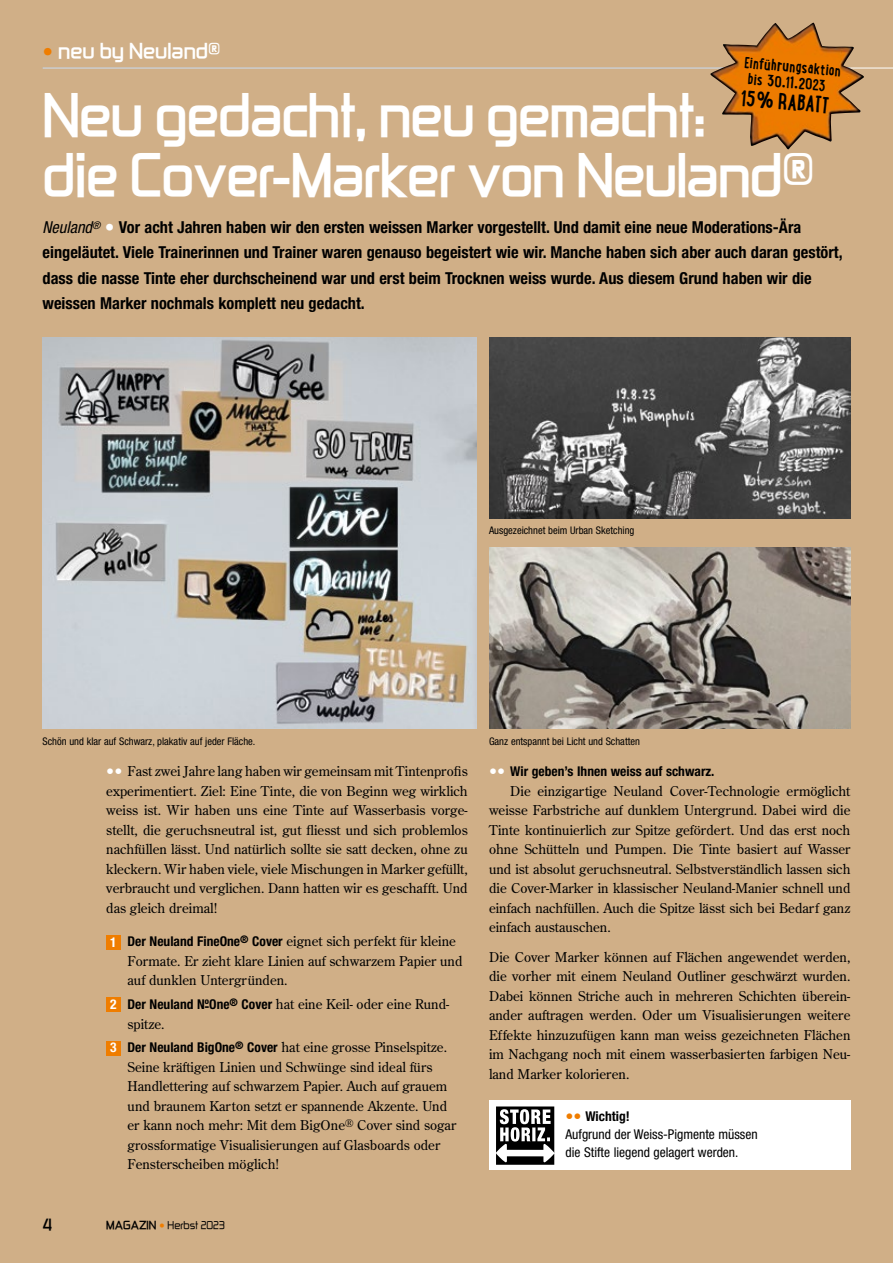
<style>
.page{position:relative;width:893px;height:1263px;background:#d0af87}
.page>*{position:absolute;margin:0;border:0;box-sizing:border-box;transform-origin:0 0}
.t1{font:700 49.8px/59.7px "Neulandhead";letter-spacing:-.02em;color:#fff}
.t2{font:700 24.3px "Lunch Box";color:#000}
.t3{font:700 18px "Neulandhead";color:#fff}
.t4{font:700 17.55px/16.2px "Lunch Box";color:#000}
.t5{font:700 condensed 16.5px/25.5px "Helvetica Neue LT Std";color:#000}
.t6{font:13.5px/19.5px "Century Old Style Std";color:#000;text-align:justify}
.t7{font:condensed 13.5px/18px "Helvetica Neue LT Std";color:#000}
.t8{font:700 condensed 13.5px "Helvetica Neue LT Std";color:#000}
.t9{font:700 condensed 13.5px "Helvetica Neue LT Std";color:#fff}
.t10{font:700 13.5px "Neulandhead";color:#000}
.t11{font:condensed 10.5px "Helvetica Neue LT Std";color:#000}
.t12{font:9.75px "Neulandtext";color:#000}
.s1{font-weight:400;font-style:italic}
.s2{font-family:"Helvetica Neue LT Std";font-weight:700;font-stretch:condensed}
.s3{font-family:"Neulandhead";font-weight:700}
</style>
<div class="page">
<div style="left:489px;top:1100px;width:361px;height:69px;background:#fff"></div>
<hr style="left:43px;top:68px;width:850px;height:1px;background:#fff">
<img style="left:710px;top:23px;width:154px;height:126px">
<div style="left:106px;top:935px;width:14px;height:14px;background:#ef7d00"></div>
<div style="left:106px;top:998px;width:14px;height:14px;background:#ef7d00"></div>
<div style="left:106px;top:1041px;width:14px;height:14px;background:#ef7d00"></div>
<img style="left:43px;top:337px;width:433px;height:391px">
<img style="left:489px;top:337px;width:361px;height:181px">
<img style="left:489px;top:547px;width:361px;height:181px">
<svg style="left:496px;top:1106px;width:58px;height:59px"></svg>
<h3 class="t3" style="left:58px;top:37px;width:164px">neu by Neuland®</h3>
<p class="t4" style="left:745px;top:53px;width:98px;rotate:5deg">Einführungsaktion bis 30.11.2023</p>
<h2 class="t2" style="left:743px;top:81px;width:89px;rotate:5deg">15% RABATT</h2>
<h1 class="t1" style="left:43px;top:84px;width:774px">Neu gedacht, neu gemacht:<br>die Cover-Marker von Neuland®</h1>
<p class="t5" style="left:43px;top:214px;width:802px"><span class="s1">Neuland</span><sup>®</sup> Vor acht Jahren haben wir den ersten weissen Marker vorgestellt. Und damit eine neue Moderations-Ära eingeläutet. Viele Trainerinnen und Trainer waren genauso begeistert wie wir. Manche haben sich aber auch daran gestört, dass die nasse Tinte eher durchscheinend war und erst beim Trocknen weiss wurde. Aus diesem Grund haben wir die weissen Marker nochmals komplett neu gedacht.</p>
<p class="t11" style="left:489px;top:525px;width:147px">Ausgezeichnet beim Urban Sketching</p>
<p class="t11" style="left:43px;top:735px;width:214px">Schön und klar auf Schwarz, plakativ auf jeder Fläche.</p>
<p class="t11" style="left:489px;top:735px;width:153px">Ganz entspannt bei Licht und Schatten</p>
<p class="t6" style="left:106px;top:761px;width:363px;text-indent:21px">Fast zwei Jahre lang haben wir gemeinsam mit Tintenprofis experimentiert. Ziel: Eine Tinte, die von Beginn weg wirklich weiss ist. Wir haben uns eine Tinte auf Wasserbasis vorge&shy;stellt, die geruchsneutral ist, gut fliesst und sich problemlos nachfüllen lässt. Und natürlich sollte sie satt decken, ohne zu kleckern. Wir haben viele, viele Mischungen in Marker gefüllt, verbraucht und verglichen. Dann hatten wir es geschafft. Und das gleich dreimal!</p>
<p class="t6" style="left:128px;top:931px;width:336px;text-align:left"><span class="s2">Der Neuland FineOne</span><sup>®</sup> <span class="s2">Cover</span> eignet sich perfekt für kleine<br>Formate. Er zieht klare Linien auf schwarzem Papier und auf dunklen Untergründen.</p>
<p class="t6" style="left:128px;top:994px;width:323px"><span class="s2">Der Neuland Nº-One</span><sup>®</sup> <span class="s2">Cover</span> hat eine Keil- oder eine Rund&shy;spitze.</p>
<p class="t6" style="left:128px;top:1037px;width:330px;text-align:left"><span class="s2">Der Neuland BigOne</span><sup>®</sup> <span class="s2">Cover</span> hat eine grosse Pinselspitze.<br>Seine kräftigen Linien und Schwünge sind ideal fürs Handlettering auf schwarzem Papier. Auch auf grauem und braunem Karton setzt er spannende Akzente. Und er kann noch mehr: Mit dem BigOne<sup>®</sup> Cover sind sogar grossformatige Visualisierungen auf Glasboards oder Fensterscheiben möglich!</p>
<p class="t9" style="left:110px;top:933px;width:8px">1</p>
<p class="t9" style="left:110px;top:996px;width:8px">2</p>
<p class="t9" style="left:110px;top:1039px;width:8px">3</p>
<p class="t10" style="left:43px;top:1214px;width:11px">4</p>
<p class="t12" style="left:106px;top:1218px;width:120px"><span class="s3">MAGAZIN</span> Herbst 2023</p>
<p class="t8" style="left:510px;top:763px;width:206px">Wir geben’s Ihnen weiss auf schwarz.</p>
<p class="t6" style="left:489px;top:781px;width:363px;text-indent:21px">Die einzigartige Neuland Cover-Technologie ermöglicht weisse Farbstriche auf dunklem Untergrund. Dabei wird die Tinte kontinuierlich zur Spitze gefördert. Und das erst noch ohne Schütteln und Pumpen. Die Tinte basiert auf Wasser und ist absolut geruchsneutral. Selbstverständlich lassen sich die Cover-Marker in klassischer Neuland-Manier schnell und einfach nachfüllen. Auch die Spitze lässt sich bei Bedarf ganz einfach austauschen.</p>
<p class="t6" style="left:489px;top:947px;width:363px">Die Cover Marker können auf Flächen angewendet werden, die vorher mit einem Neuland Outliner geschwärzt wurden.<br>Dabei können Striche auch in mehreren Schichten überein&shy;ander auftragen werden. Oder um Visualisierungen weitere Effekte hinzuzufügen kann man weiss gezeichneten Flächen im Nachgang noch mit einem wasserbasierten farbigen Neu&shy;land Marker kolorieren.</p>
<p class="t8" style="left:585px;top:1107px;width:46px">Wichtig!</p>
<p class="t7" style="left:566px;top:1125px;width:194px">Aufgrund der Weiss-Pigmente müssen die Stifte liegend gelagert werden.</p>
</div>
